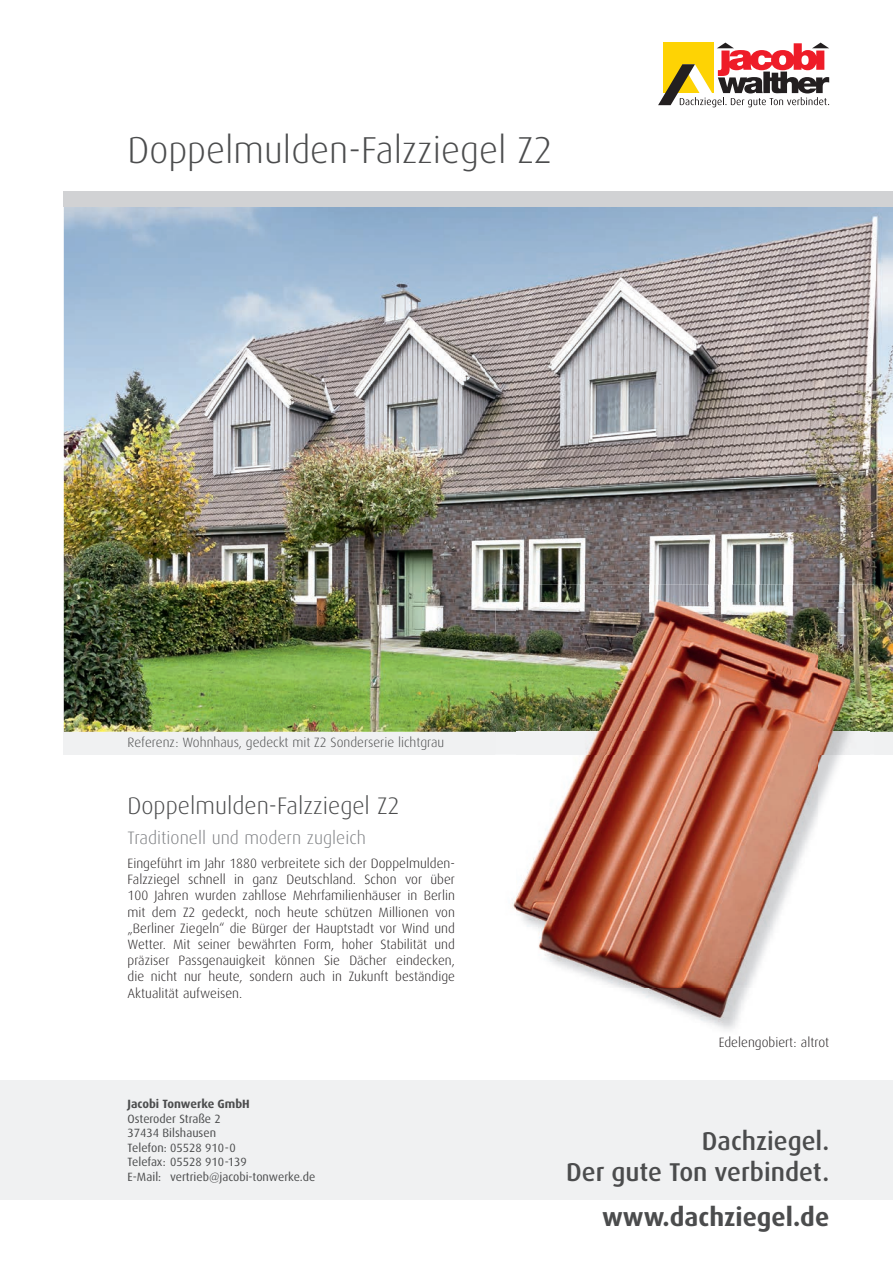
<style>
.page{position:relative;width:893px;height:1263px;background:#fff}
.page>*{position:absolute;margin:0;border:0;box-sizing:border-box;transform-origin:0 0}
.t1{font:300 37.5px "Dax";color:#4b4c4d}
.t2{font:500 25.8px/30.9px "Dax";color:#4b4c4d;text-align:right}
.t3{font:700 25.8px "Dax";color:#4b4c4d}
.t4{font:300 24px "Dax";color:#4b4c4d}
.t5{font:300 18px "Dax";color:#808285}
.t6{font:300 13.5px/16.2px "Dax";color:#231f20;text-align:justify}
.t7{font:300 13.5px "Dax";color:#4b4c4d}
.t8{font:12px/14.4px "Dax";color:#4b4c4d}
.t9{font:700 12px "Dax";color:#4b4c4d}
</style>
<div class="page">
<svg style="left:658px;top:43px;width:171px;height:64px"></svg>
<div style="left:0;top:1080px;width:893px;height:119px;background:#f0f1f2"></div>
<img style="left:64px;top:207px;width:829px;height:525px">
<div style="left:64px;top:732px;width:829px;height:22px;background:#f0f1f2"></div>
<img style="left:495px;top:754px;width:22px;height:157px">
<img style="left:495px;top:585px;width:379px;height:48px">
<img style="left:495px;top:633px;width:22px;height:99px">
<img style="left:869px;top:633px;width:5px;height:99px">
<img style="left:517px;top:602px;width:352px;height:428px">
<div style="left:64px;top:191px;width:829px;height:16px;background:#d1d2d4"></div>
<h1 class="t1" style="left:128px;top:129px;width:427px">Doppelmulden-Falzziegel Z2</h1>
<p class="t7" style="left:128px;top:735px;width:318px">Referenz: Wohnhaus, gedeckt mit Z2 Sonderserie lichtgrau</p>
<h3 class="t4" style="left:128px;top:792px;width:274px">Doppelmulden-Falzziegel Z2</h3>
<h3 class="t5" style="left:128px;top:828px;width:240px">Traditionell und modern zugleich</h3>
<p class="t6" style="left:128px;top:855px;width:329px">Eingeführt im Jahr 1880 verbreitete sich der Doppelmulden-Falzziegel schnell in ganz Deutschland. Schon vor über 100 Jahren wurden zahllose Mehrfamilienhäuser in Berlin mit dem Z2 gedeckt, noch heute schützen Millionen von „Berliner Ziegeln“ die Bürger der Hauptstadt vor Wind und Wetter. Mit seiner bewährten Form, hoher Stabilität und präziser Passgenauigkeit können Sie Dächer eindecken, die nicht nur heute, sondern auch in Zukunft beständige Aktualität aufweisen.</p>
<p class="t9" style="left:128px;top:1097px;width:124px">Jacobi Tonwerke GmbH</p>
<p class="t8" style="left:128px;top:1112px;width:189px">Osteroder Straße 2<br>37434 Bilshausen<br>Telefon: 05528 910-0<br>Telefax: 05528 910-139<br>E-Mail: vertrieb@jacobi-tonwerke.de</p>
<p class="t6" style="left:719px;top:1034px;width:112px">Edelengobiert: altrot</p>
<h2 class="t2" style="left:566px;top:1126px;width:265px">Dachziegel.<br>Der gute Ton verbindet.</h2>
<h2 class="t3" style="left:602px;top:1203px;width:228px">www.dachziegel.de</h2>
</div>
